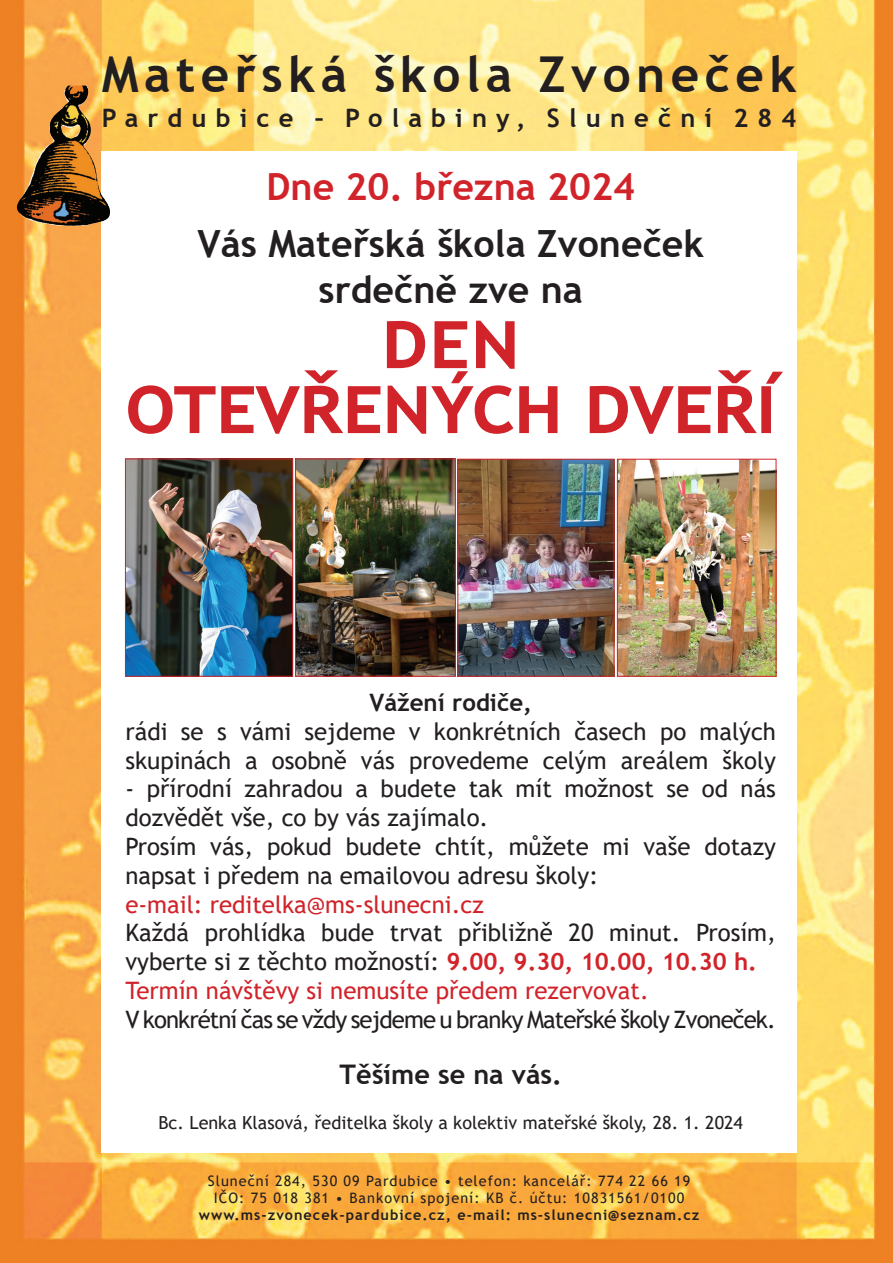
<style>
.page{position:relative;width:893px;height:1263px;background:#fff}
.page>*{position:absolute;margin:0;border:0;box-sizing:border-box;transform-origin:0 0}
.t1{font:700 84px "Trebuchet MS";color:#d1232a}
.t2{font:700 49.5px "Trebuchet MS";letter-spacing:.11em;color:#231f20}
.t3{font:700 37.5px/45px "Trebuchet MS";color:#231f20;text-align:center}
.t4{font:700 37.5px "Trebuchet MS";color:#d1232a}
.t5{font:700 27px "Trebuchet MS";color:#231f20}
.t6{font:700 25.5px "Trebuchet MS";letter-spacing:.36em;color:#231f20}
.t7{font:24px/28.8px "Trebuchet MS";color:#231f20}
.t8{font:24px "Trebuchet MS";letter-spacing:-.04em;color:#231f20}
.t9{font:24px "Trebuchet MS";color:#d1232a}
.t10{font:700 24px "Trebuchet MS";color:#231f20}
.t11{font:18px "Trebuchet MS";color:#231f20}
.t12{font:14.4px/17.2px "Trebuchet MS";letter-spacing:.07em;color:#231f20;text-align:center}
.t13{font:700 14.4px "Trebuchet MS";letter-spacing:.07em;color:#231f20}
.s1{font-weight:700;color:#d1232a}
.s2{color:#d1232a}
</style>
<div class="page">
<img style="left:0;top:0;width:893px;height:1263px">
<div style="left:101px;top:151px;width:695px;height:1001px;background:#fff"></div>
<img style="left:12px;top:86px;width:100px;height:140px">
<img style="left:297px;top:461px;width:157px;height:213px">
<div style="left:295px;top:459px;width:161px;height:217px;border:1px solid #d1232a"></div>
<img style="left:127px;top:461px;width:164px;height:213px">
<div style="left:125px;top:459px;width:168px;height:217px;border:1px solid #d1232a"></div>
<img style="left:619px;top:461px;width:155px;height:213px">
<div style="left:617px;top:459px;width:159px;height:217px;border:1px solid #d1232a"></div>
<img style="left:460px;top:461px;width:152px;height:213px">
<div style="left:458px;top:459px;width:156px;height:217px;border:1px solid #d1232a"></div>
<h2 class="t2" style="left:102px;top:43px;width:696px">Mateřská škola Zvoneček</h2>
<p class="t6" style="left:102px;top:102px;width:696px">Pardubice – Polabiny, Sluneční 284</p>
<h3 class="t4" style="left:266px;top:163px;width:370px">Dne 20. března 2024</h3>
<h3 class="t3" style="left:198px;top:222px;width:508px">Vás Mateřská škola Zvoneček srdečně zve na</h3>
<h1 class="t1" style="left:382px;top:286px;width:139px">den</h1>
<h1 class="t1" style="left:125px;top:351px;width:657px">otevřených dveří</h1>
<p class="t10" style="left:369px;top:687px;width:164px">Vážení rodiče,</p>
<p class="t7" style="left:125px;top:717px;width:652px">rádi se s vámi sejdeme v konkrétních časech po malých skupinách a osobně vás provedeme celým areálem školy</p>
<p class="t7" style="left:125px;top:774px;width:652px">- přírodní zahradou a budete tak mít možnost se od nás dozvědět vše, co by vás zajímalo.<br>Prosím vás, pokud budete chtít, můžete mi vaše dotazy napsat i předem na emailovou adresu školy:</p>
<p class="t9" style="left:125px;top:889px;width:360px">e-mail: reditelka@ms-slunecni.cz</p>
<p class="t7" style="left:125px;top:918px;width:652px">Každá prohlídka bude trvat přibližně 20 minut. Prosím, vyberte si z těchto možností: <span class="s1">9.00, 9.30, 10.00, 10.30 h.<br></span><span class="s2">Termín návštěvy si nemusíte předem rezervovat.</span></p>
<p class="t8" style="left:125px;top:1004px;width:652px">V konkrétní čas se vždy sejdeme u branky Mateřské školy Zvoneček.</p>
<p class="t5" style="left:339px;top:1057px;width:224px">Těšíme se na vás.</p>
<p class="t11" style="left:158px;top:1111px;width:586px">Bc. Lenka Klasová, ředitelka školy a kolektiv mateřské školy, 28. 1. 2024</p>
<p class="t12" style="left:208px;top:1172px;width:484px">Sluneční 284, 530 09 Pardubice • telefon: kancelář: 774 22 66 19<br>IČO: 75 018 381 • Bankovní spojení: KB č. účtu: 10831561/0100</p>
<p class="t13" style="left:199px;top:1206px;width:502px">www.ms-zvonecek-pardubice.cz, e-mail: ms-slunecni@seznam.cz</p>
</div>
